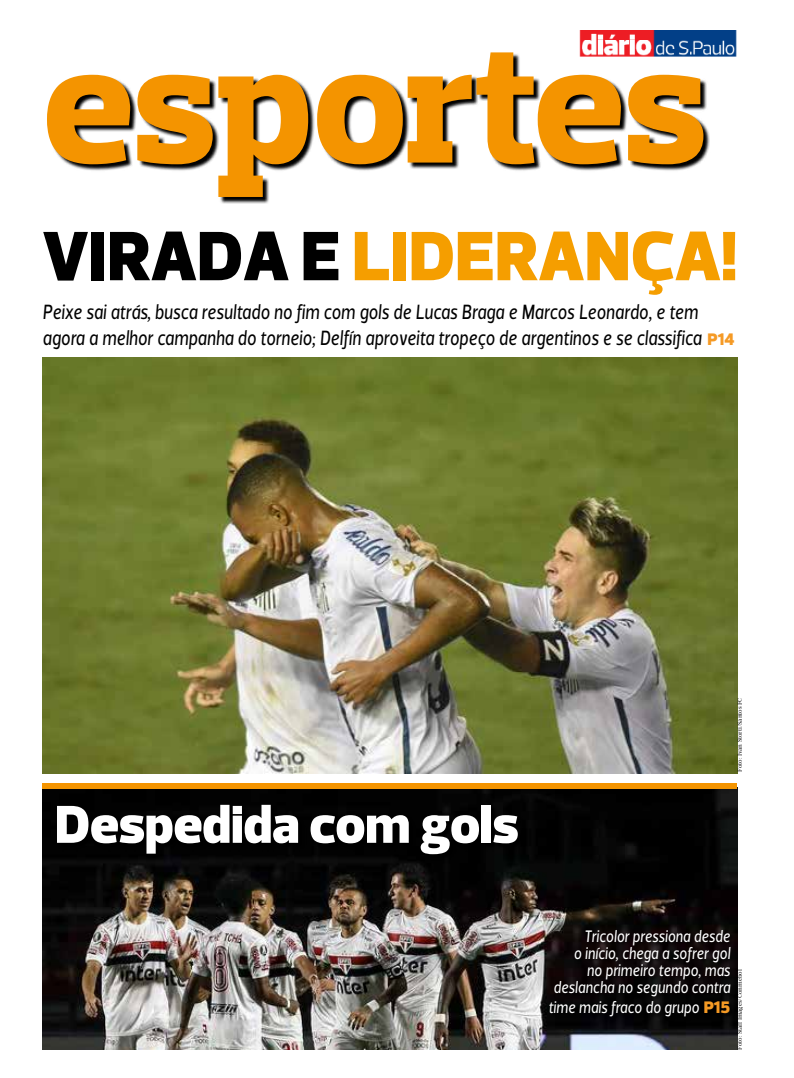
<style>
.page{position:relative;width:794px;height:1078px;background:#fff}
.page>*{position:absolute;margin:0;border:0;box-sizing:border-box;transform-origin:0 0}
.t1{font:800 172px "Prelo Slab";color:#f49400}
.t2{font:900 71px "Prelo";color:#f59e00}
.t3{font:900 54.2px "Prelo";color:#fff}
.t4{font:italic 21px/26px "Velino Sans";color:#000;scale:.83 1}
.t5{font:italic 17px/17px "Velino Sans";color:#fff;text-align:right;scale:.85 1}
.t6{font:6px "Velino Text";color:#000}
.s1{color:#000}
.s2{font-family:"Prelo";font-weight:900;font-style:normal;font-size:17px;color:#f59a25}
.s3{font-family:"Prelo";font-weight:900;font-style:normal;color:#f59a25}
</style>
<div class="page">
<img style="left:43px;top:788px;width:694px;height:261px">
<img style="left:43px;top:357px;width:694px;height:415px">
<svg style="left:49px;top:54px;width:661px;height:150px"></svg>
<img style="left:578px;top:30px;width:159px;height:28px">
<div style="left:43px;top:782px;width:694px;height:6px;background:#f49400"></div>
<div style="left:58px;top:805px;width:466px;height:55px;background:#000"></div>
<svg style="left:548px;top:928px;width:187px;height:93px;background:#0b0607"></svg>
<h1 class="t1" style="left:43px;top:-1px;width:666px">esportes</h1>
<h2 class="t2" style="left:42px;top:213px;width:696px"><span class="s1">VIRADA E</span> LIDERANÇA!</h2>
<p class="t4" style="left:43px;top:299px;width:835px">Peixe sai atrás, busca resultado no fim com gols de Lucas Braga e Marcos Leonardo, e tem agora a melhor campanha do torneio; Delfín aproveita tropeço de argentinos e se classifica <span class="s2">P14</span></p>
<h3 class="t3" style="left:55px;top:791px;width:465px">Despedida com gols</h3>
<p class="t6" style="left:736px;top:771px;width:75px;rotate:-90deg">Foto: Ivan Storti/Santos FC</p>
<p class="t5" style="left:553px;top:928px;width:209px">Tricolor pressiona desde<br>o início, chega a sofrer gol<br>no primeiro tempo, mas deslancha no segundo contra</p>
<p class="t5" style="left:548px;top:999px;width:215px">time mais fraco do grupo <span class="s3">P15</span></p>
<p class="t6" style="left:736px;top:1049px;width:82px;rotate:-90deg">Foto: Staff Images/Conmebol</p>
</div>
